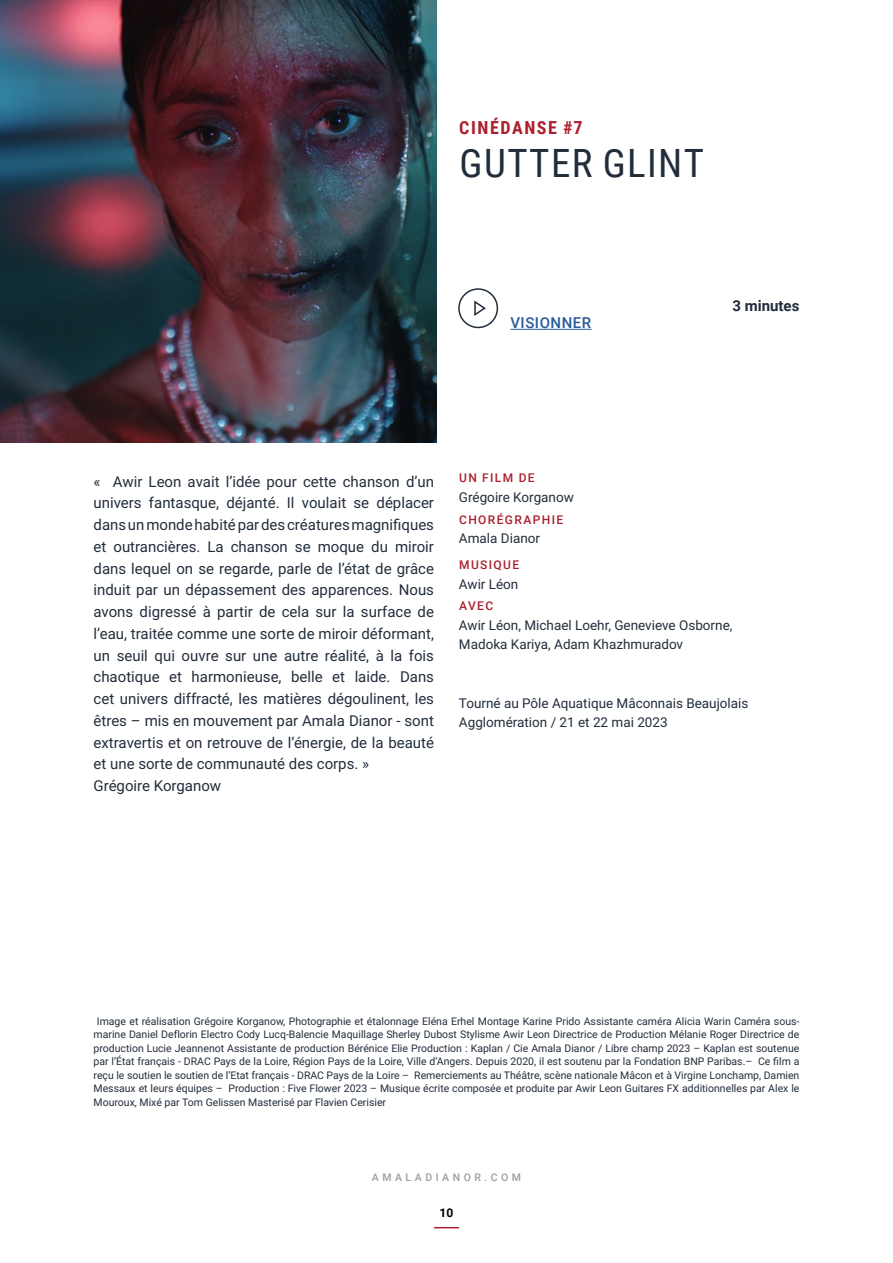
<style>
.page{position:relative;width:893px;height:1263px;background:#fff}
.page>*{position:absolute;margin:0;border:0;box-sizing:border-box;transform-origin:0 0}
.t1{font:39px "Roboto Condensed";letter-spacing:.035em;color:#222d3b}
.t2{font:700 18px "Roboto Condensed";letter-spacing:.085em;color:#ac1f2d}
.t3{font:15px/21.8px "Roboto";color:#222d3b}
.t4{font:500 15px "Roboto";letter-spacing:.035em;color:#275b9b}
.t5{font:700 15px "Roboto";color:#222d3b}
.t6{font:13.5px/19.5px "Roboto";color:#222d3b}
.t7{font:500 12px "Roboto";letter-spacing:.115em;color:#ac1f2d}
.t8{font:700 12px "Roboto";color:#000}
.t9{font:10.5px/13.5px "Roboto";color:#222d3b;text-align:justify}
.t10{font:500 10.5px "Roboto";letter-spacing:.335em;color:#9d9d9c}
</style>
<div class="page">
<img style="left:0;top:0;width:436px;height:442px">
<hr style="left:510px;top:329px;width:82px;height:1px;background:#275b9b">
<div style="left:458px;top:288px;width:40px;height:40px;border:2px solid #222d3b;border-radius:50%"></div>
<svg style="left:474px;top:300px;width:12px;height:16px"></svg>
<svg style="left:434px;top:1227px;width:25px;height:1px"></svg>
<h2 class="t2" style="left:459px;top:115px;width:125px">CINÉDANSE #7</h2>
<h1 class="t1" style="left:460px;top:136px;width:246px">GUTTER GLINT</h1>
<h3 class="t4" style="left:510px;top:312px;width:82px">VISIONNER</h3>
<h3 class="t5" style="left:732px;top:295px;width:69px">3 minutes</h3>
<p class="t3" style="left:94px;top:470px;width:342px">« Awir Leon avait l’idée pour cette chanson d’un univers fantasque, déjanté. Il voulait se déplacer dans un monde habité par des créatures magnifiques et outrancières. La chanson se moque du miroir dans lequel on se regarde, parle de l’état de grâce induit par un dépassement des apparences. Nous avons digressé à partir de cela sur la surface de l’eau, traitée comme une sorte de miroir déformant, un seuil qui ouvre sur une autre réalité, à la fois chaotique et harmonieuse, belle et laide. Dans cet univers diffracté, les matières dégoulinent, les êtres – mis en mouvement par Amala Dianor - sont extravertis et on retrouve de l’énergie, de la beauté et une sorte de communauté des corps. »<br>Grégoire Korganow</p>
<p class="t7" style="left:459px;top:470px;width:77px">UN FILM DE</p>
<p class="t6" style="left:459px;top:487px;width:116px">Grégoire Korganow</p>
<p class="t7" style="left:459px;top:511px;width:106px">CHORÉGRAPHIE</p>
<p class="t6" style="left:459px;top:528px;width:83px">Amala Dianor</p>
<p class="t7" style="left:459px;top:556px;width:62px">MUSIQUE</p>
<p class="t6" style="left:459px;top:573px;width:61px">Awir Léon</p>
<p class="t7" style="left:459px;top:598px;width:36px">AVEC</p>
<p class="t6" style="left:459px;top:615px;width:275px">Awir Léon, Michael Loehr, Genevieve Osborne,<br>Madoka Kariya, Adam Khazhmuradov</p>
<p class="t6" style="left:459px;top:693px;width:291px">Tourné au Pôle Aquatique Mâconnais Beaujolais<br>Agglomération / 21 et 22 mai 2023</p>
<p class="t9" style="left:94px;top:1014px;width:707px;text-indent:3px">Image et réalisation Grégoire Korganow, Photographie et étalonnage Eléna Erhel Montage Karine Prido Assistante caméra Alicia Warin Caméra sous&shy;marine Daniel Deflorin Electro Cody Lucq-Balencie Maquillage Sherley Dubost Stylisme Awir Leon Directrice de Production Mélanie Roger Directrice de production Lucie Jeannenot Assistante de production Bérénice Elie Production : Kaplan / Cie Amala Dianor / Libre champ 2023 – Kaplan est soutenue par l’État français - DRAC Pays de la Loire, Région Pays de la Loire, Ville d’Angers. Depuis 2020, il est soutenu par la Fondation BNP Paribas.– Ce film a reçu le soutien le soutien de l’Etat français - DRAC Pays de la Loire – Remerciements au Théâtre, scène nationale Mâcon et à Virgine Lonchamp, Damien Messaux et leurs équipes – Production : Five Flower 2023 – Musique écrite composée et produite par Awir Leon Guitares FX additionnelles par Alex le Mouroux, Mixé par Tom Gelissen Masterisé par Flavien Cerisier</p>
<p class="t10" style="left:372px;top:1169px;width:151px">AMALADIANOR.COM</p>
<p class="t8" style="left:440px;top:1204px;width:15px">10</p>
</div>
